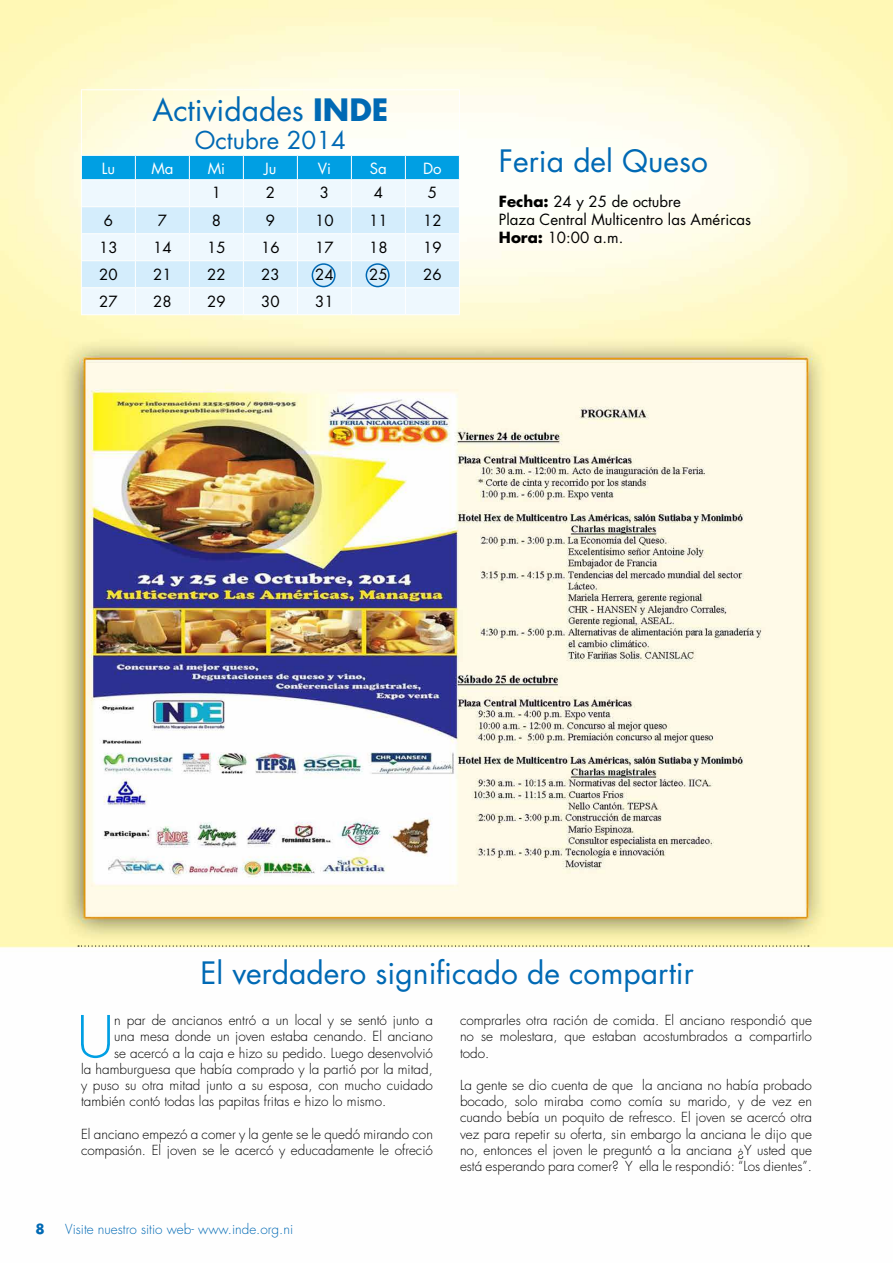
<style>
.page{position:relative;width:893px;height:1263px;background:#fff}
.page>*{position:absolute;margin:0;border:0;box-sizing:border-box;transform-origin:0 0}
.t1{font:300 56.4px "Futura Std";color:#009fe3}
.t2{font:30px "Futura Std";color:#0069b4}
.t3{font:24px "Futura Std";color:#0069b4}
.t4{font:15px/18px "Futura Std";color:#000}
.t5{font:15px "Futura Std";color:#fff}
.t6{font:300 13.5px/16.2px "Futura Std";color:#000;text-align:justify}
.t7{font:300 13.5px "Futura Std";color:#0069b4}
.t8{font:700 13.5px "Futura Std";color:#0069b4}
.s1{font-weight:700}
</style>
<div class="page">
<img style="left:1px;top:0;width:892px;height:948px">
<svg style="left:78px;top:945px;width:731px;height:1px"></svg>
<hr style="left:81px;top:89px;width:54px;height:1px;background:#fff">
<hr style="left:81px;top:90px;width:1px;height:65px;background:#fff">
<hr style="left:135px;top:89px;width:54px;height:1px;background:#fff">
<hr style="left:189px;top:89px;width:54px;height:1px;background:#fff">
<hr style="left:243px;top:89px;width:54px;height:1px;background:#fff">
<hr style="left:297px;top:89px;width:54px;height:1px;background:#fff">
<hr style="left:351px;top:89px;width:54px;height:1px;background:#fff">
<hr style="left:405px;top:89px;width:55px;height:1px;background:#fff">
<hr style="left:459px;top:90px;width:1px;height:65px;background:#fff">
<svg style="left:81px;top:155px;width:379px;height:159px;background:#c4e7f9"></svg>
<hr style="left:81px;top:314px;width:54px;height:1px;background:#fff">
<hr style="left:135px;top:314px;width:54px;height:1px;background:#fff">
<hr style="left:189px;top:314px;width:54px;height:1px;background:#fff">
<hr style="left:243px;top:314px;width:54px;height:1px;background:#fff">
<hr style="left:297px;top:314px;width:54px;height:1px;background:#fff">
<hr style="left:351px;top:314px;width:54px;height:1px;background:#fff">
<hr style="left:405px;top:314px;width:55px;height:1px;background:#fff">
<div style="left:312px;top:263px;width:24px;height:24px;border:2px solid #0069b4;border-radius:50%"></div>
<div style="left:366px;top:263px;width:24px;height:24px;border:2px solid #0069b4;border-radius:50%"></div>
<h2 class="t2" style="left:152px;top:90px;width:237px">Actividades <span class="s1">INDE</span></h2>
<h3 class="t3" style="left:195px;top:125px;width:153px">Octubre 2014</h3>
<p class="t5" style="left:102px;top:159px;width:15px">Lu</p>
<p class="t5" style="left:151px;top:159px;width:24px">Ma</p>
<p class="t5" style="left:208px;top:159px;width:19px">Mi</p>
<p class="t5" style="left:264px;top:159px;width:14px">Ju</p>
<p class="t5" style="left:318px;top:159px;width:15px">Vi</p>
<p class="t5" style="left:370px;top:159px;width:19px">Sa</p>
<p class="t5" style="left:423px;top:159px;width:20px">Do</p>
<p class="t4" style="left:212px;top:184px;width:11px">1</p>
<p class="t4" style="left:266px;top:184px;width:11px">2</p>
<p class="t4" style="left:320px;top:184px;width:11px">3</p>
<p class="t4" style="left:374px;top:184px;width:11px">4</p>
<p class="t4" style="left:428px;top:184px;width:11px">5</p>
<p class="t4" style="left:104px;top:212px;width:11px">6</p>
<p class="t4" style="left:158px;top:212px;width:11px">7</p>
<p class="t4" style="left:212px;top:212px;width:11px">8</p>
<p class="t4" style="left:266px;top:212px;width:11px">9</p>
<p class="t4" style="left:315px;top:212px;width:20px">10</p>
<p class="t4" style="left:369px;top:212px;width:20px">11</p>
<p class="t4" style="left:423px;top:212px;width:20px">12</p>
<p class="t4" style="left:99px;top:239px;width:20px">13</p>
<p class="t4" style="left:153px;top:239px;width:20px">14</p>
<p class="t4" style="left:207px;top:239px;width:20px">15</p>
<p class="t4" style="left:261px;top:239px;width:20px">16</p>
<p class="t4" style="left:315px;top:239px;width:20px">17</p>
<p class="t4" style="left:369px;top:239px;width:20px">18</p>
<p class="t4" style="left:423px;top:239px;width:20px">19</p>
<p class="t4" style="left:99px;top:266px;width:20px">20</p>
<p class="t4" style="left:153px;top:266px;width:20px">21</p>
<p class="t4" style="left:207px;top:266px;width:20px">22</p>
<p class="t4" style="left:261px;top:266px;width:20px">23</p>
<p class="t4" style="left:315px;top:266px;width:20px">24</p>
<p class="t4" style="left:369px;top:266px;width:20px">25</p>
<p class="t4" style="left:423px;top:266px;width:20px">26</p>
<p class="t4" style="left:99px;top:293px;width:20px">27</p>
<p class="t4" style="left:153px;top:293px;width:20px">28</p>
<p class="t4" style="left:207px;top:293px;width:20px">29</p>
<p class="t4" style="left:261px;top:293px;width:20px">30</p>
<p class="t4" style="left:315px;top:293px;width:20px">31</p>
<h2 class="t2" style="left:499px;top:142px;width:210px">Feria del Queso</h2>
<p class="t4" style="left:499px;top:192px;width:254px"><span class="s1">Fecha:</span> 24 y 25 de octubre<br>Plaza Central Multicentro las Américas<br><span class="s1">Hora:</span> 10:00 a.m.</p>
<h2 class="t2" style="left:200px;top:953px;width:495px">El verdadero significado de compartir</h2>
<h1 class="t1" style="left:77px;top:1003px;width:39px">U</h1>
<p class="t6" style="left:114px;top:1012px;width:320px">n par de ancianos entró a un local y se sentó junto a</p>
<p class="t6" style="left:114px;top:1029px;width:320px">una mesa donde un joven estaba cenando. El anciano</p>
<p class="t6" style="left:114px;top:1045px;width:320px">se acercó a la caja e hizo su pedido. Luego desenvolvió</p>
<p class="t6" style="left:81px;top:1061px;width:353px">la hamburguesa que había comprado y la partió por la mitad,</p>
<p class="t6" style="left:81px;top:1077px;width:353px">y puso su otra mitad junto a su esposa, con mucho cuidado</p>
<p class="t6" style="left:81px;top:1093px;width:307px">también contó todas las papitas fritas e hizo lo mismo.</p>
<p class="t6" style="left:81px;top:1126px;width:353px">El anciano empezó a comer y la gente se le quedó mirando con compasión. El joven se le acercó y educadamente le ofreció</p>
<p class="t8" style="left:36px;top:1220px;width:11px">8</p>
<p class="t7" style="left:65px;top:1220px;width:229px">Visite nuestro sitio web- www.inde.org.ni</p>
<p class="t6" style="left:460px;top:1012px;width:353px">comprarles otra ración de comida. El anciano respondió que no se molestara, que estaban acostumbrados a compartirlo todo.</p>
<p class="t6" style="left:460px;top:1077px;width:353px">La gente se dio cuenta de que la anciana no había probado bocado, solo miraba como comía su marido, y de vez en cuando bebía un poquito de refresco. El joven se acercó otra vez para repetir su oferta, sin embargo la anciana le dijo que no, entonces el joven le preguntó a la anciana ¿Y usted que está esperando para comer? Y ella le respondió: “Los dientes”.</p>
</div>
